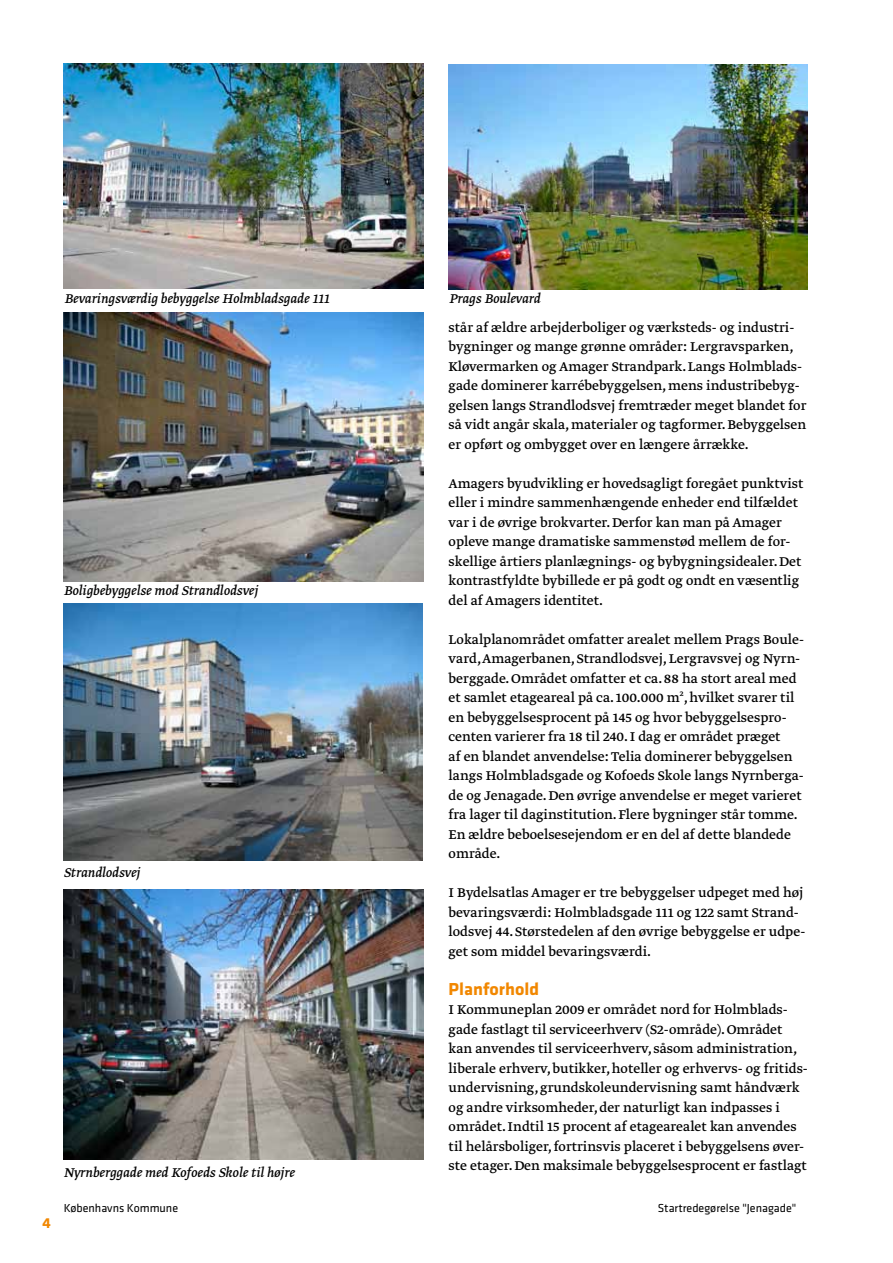
<style>
.page{position:relative;width:893px;height:1263px;background:#fff}
.page>*{position:absolute;margin:0;border:0;box-sizing:border-box;transform-origin:0 0}
.t1{font:700 18px "Klavika";color:#f18700}
.t2{font:15px/19.5px "Greta Text";color:#000}
.t3{font:italic 15px "Greta Text";color:#000}
.t4{font:700 15px "Klavika";color:#f18700}
.t5{font:12px "Klavika";color:#000}
</style>
<div class="page">
<img style="left:64px;top:312px;width:359px;height:270px">
<img style="left:64px;top:890px;width:359px;height:269px">
<img style="left:64px;top:64px;width:359px;height:225px">
<img style="left:449px;top:64px;width:359px;height:225px">
<img style="left:64px;top:604px;width:358px;height:256px">
<p class="t4" style="left:43px;top:1217px;width:10px">4</p>
<p class="t3" style="left:65px;top:292px;width:267px">Bevaringsværdig bebyggelse Holmbladsgade 111</p>
<p class="t3" style="left:64px;top:584px;width:196px">Boligbebyggelse mod Strandlodsvej</p>
<p class="t3" style="left:64px;top:866px;width:78px">Strandlodsvej</p>
<p class="t3" style="left:64px;top:1166px;width:233px">Nyrnberggade med Kofoeds Skole til højre</p>
<p class="t3" style="left:449px;top:293px;width:93px">Prags Boulevard</p>
<p class="t2" style="left:449px;top:318px;width:359px">står af ældre arbejderboliger og værksteds- og industri&shy;bygninger og mange grønne områder: Lergravsparken, Kløvermarken og Amager Strandpark. Langs Holmblads&shy;gade dominerer karrébebyggelsen, mens industribebyg&shy;gelsen langs Strandlodsvej fremtræder meget blandet for så vidt angår skala, materialer og tagformer. Bebyggelsen er opført og ombygget over en længere årrække.</p>
<p class="t2" style="left:449px;top:474px;width:356px">Amagers byudvikling er hovedsagligt foregået punktvist eller i mindre sammenhængende enheder end tilfældet var i de øvrige brokvarter. Derfor kan man på Amager opleve mange dramatiske sammenstød mellem de for&shy;skellige årtiers planlægnings- og bybygningsidealer. Det kontrastfyldte bybillede er på godt og ondt en væsentlig del af Amagers identitet.</p>
<p class="t2" style="left:449px;top:630px;width:357px">Lokalplanområdet omfatter arealet mellem Prags Boule&shy;vard, Amagerbanen, Strandlodsvej, Lergravsvej og Nyrn&shy;berggade. Området omfatter et ca. 88 ha stort areal med et samlet etageareal på ca. 100.000 m², hvilket svarer til en bebyggelsesprocent på 145 og hvor bebyggelsespro&shy;centen varierer fra 18 til 240. I dag er området præget<br>af en blandet anvendelse: Telia dominerer bebyggelsen langs Holmbladsgade og Kofoeds Skole langs Nyrnberga&shy;de og Jenagade. Den øvrige anvendelse er meget varieret fra lager til daginstitution. Flere bygninger står tomme.<br>En ældre beboelsesejendom er en del af dette blandede område.</p>
<p class="t2" style="left:449px;top:884px;width:358px">I Bydelsatlas Amager er tre bebyggelser udpeget med høj bevaringsværdi: Holmbladsgade 111 og 122 samt Strand&shy;lodsvej 44. Størstedelen af den øvrige bebyggelse er udpe&shy;get som middel bevaringsværdi.</p>
<p class="t1" style="left:449px;top:982px;width:92px">Planforhold</p>
<p class="t2" style="left:449px;top:1001px;width:361px">I Kommuneplan 2009 er området nord for Holmblads&shy;gade fastlagt til serviceerhverv (S2-område). Området kan anvendes til serviceerhverv, såsom administration, liberale erhverv, butikker, hoteller og erhvervs- og fritids&shy;undervisning, grundskoleundervisning samt håndværk og andre virksomheder, der naturligt kan indpasses i området. Indtil 15 procent af etagearealet kan anvendes til helårsboliger, fortrinsvis placeret i bebyggelsens øver&shy;ste etager. Den maksimale bebyggelsesprocent er fastlagt</p>
<p class="t5" style="left:64px;top:1204px;width:116px">Københavns Kommune</p>
<p class="t5" style="left:658px;top:1204px;width:140px">Startredegørelse "Jenagade"</p>
</div>
